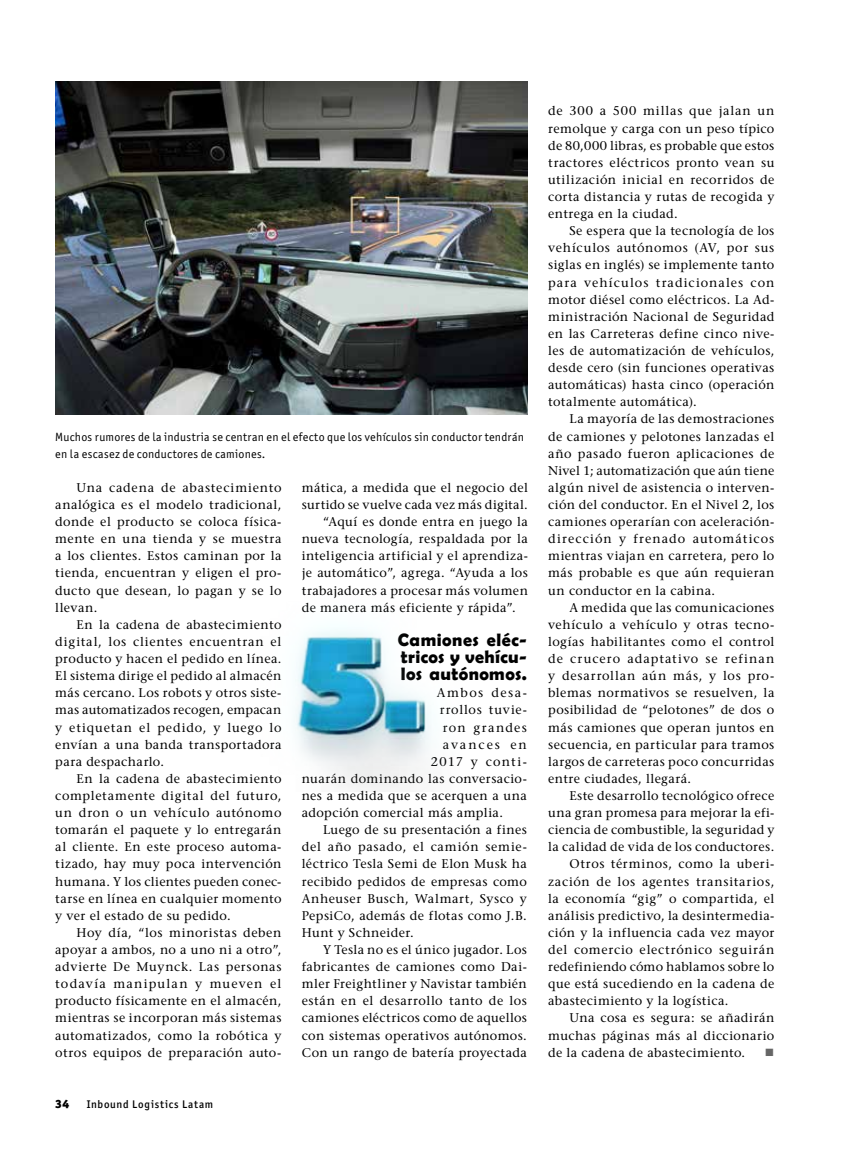
<style>
.page{position:relative;width:851px;height:1149px;background:#fff}
.page>*{position:absolute;margin:0;border:0;box-sizing:border-box;transform-origin:0 0}
.t1{font:700 18px/17.1px "Berlin Sans FB Demi";letter-spacing:.025em;color:#000;text-align:justify}
.t2{font:500 12.6px/17.1px "Stone Serif Std";letter-spacing:.035em;color:#000;text-align:justify}
.t3{font:500 12.6px "Stone Serif Std";letter-spacing:.055em;color:#000}
.t4{font:500 12.6px "Stone Serif Std";letter-spacing:.015em;color:#000}
.t5{font:500 12.6px "Stone Serif Std";letter-spacing:.06em;color:#000}
.t6{font:500 12.6px "Stone Serif Std";letter-spacing:.065em;color:#000}
.t7{font:500 12.6px "Stone Serif Std";letter-spacing:.095em;color:#000}
.t8{font:500 12.6px "Stone Serif Std";letter-spacing:.115em;color:#000}
.t9{font:500 12.6px "Stone Serif Std";letter-spacing:.1em;color:#000}
.t10{font:500 12.6px "Stone Serif Std";letter-spacing:.155em;color:#000}
.t11{font:12.6px "Wingdings";color:#666}
.t12{font:12px/17.1px "Officina Sans ITC Std";letter-spacing:.025em;color:#000}
.t13{font:900 12px "Officina Sans ITC Std";color:#000}
.t14{font:500 11.1px "Officina Sans ITC Std";letter-spacing:.065em;color:#000}
</style>
<div class="page">
<img style="left:295px;top:628px;width:136px;height:162px">
<img style="left:55px;top:81px;width:473px;height:333px">
<p class="t12" style="left:55px;top:428px;width:470px">Muchos rumores de la industria se centran en el efecto que los vehículos sin conductor tendrán en la escasez de conductores de camiones.</p>
<p class="t2" style="left:55px;top:479px;width:228px;text-indent:21px">Una cadena de abastecimiento analógica es el modelo tradicional, donde el producto se coloca física&shy;mente en una tienda y se muestra a los clientes. Estos caminan por la tienda, encuentran y eligen el pro&shy;ducto que desean, lo pagan y se lo llevan.</p>
<p class="t2" style="left:55px;top:615px;width:228px;text-indent:21px">En la cadena de abastecimiento digital, los clientes encuentran el producto y hacen el pedido en línea.<br>El sistema dirige el pedido al almacén más cercano. Los robots y otros siste&shy;mas automatizados recogen, empacan y etiquetan el pedido, y luego lo envían a una banda transportadora para despacharlo.</p>
<p class="t2" style="left:55px;top:769px;width:228px;text-indent:21px">En la cadena de abastecimiento completamente digital del futuro, un dron o un vehículo autónomo tomarán el paquete y lo entregarán al cliente. En este proceso automa&shy;tizado, hay muy poca intervención humana. Y los clientes pueden conec&shy;tarse en línea en cualquier momento y ver el estado de su pedido.</p>
<p class="t2" style="left:55px;top:923px;width:228px;text-indent:21px">Hoy día, “los minoristas deben apoyar a ambos, no a uno ni a otro”, advierte De Muynck. Las personas todavía manipulan y mueven el producto físicamente en el almacén, mientras se incorporan más sistemas automatizados, como la robótica y otros equipos de preparación auto-</p>
<p class="t13" style="left:55px;top:1095px;width:15px">34</p>
<p class="t14" style="left:87px;top:1097px;width:128px">Inbound Logistics Latam</p>
<p class="t2" style="left:302px;top:479px;width:228px">mática, a medida que el negocio del</p>
<p class="t2" style="left:302px;top:496px;width:227px">surtido se vuelve cada vez más digital.</p>
<p class="t2" style="left:323px;top:513px;width:206px">“Aquí es donde entra en juego la</p>
<p class="t2" style="left:302px;top:530px;width:228px">nueva tecnología, respaldada por la</p>
<p class="t2" style="left:302px;top:547px;width:228px">inteligencia artificial y el aprendiza-</p>
<p class="t2" style="left:302px;top:564px;width:228px">je automático”, agrega. “Ayuda a los</p>
<p class="t2" style="left:302px;top:581px;width:228px">trabajadores a procesar más volumen</p>
<p class="t2" style="left:302px;top:598px;width:215px">de manera más eficiente y rápida”.</p>
<h1 class="t1" style="left:398px;top:630px;width:131px">Camiones eléc&shy;tricos y vehícu&shy;los autónomos.</h1>
<p class="t8" style="left:437px;top:685px;width:92px">Ambos desa-</p>
<p class="t3" style="left:440px;top:702px;width:89px">rrollos tuvie-</p>
<p class="t9" style="left:443px;top:719px;width:86px">ron grandes</p>
<p class="t10" style="left:443px;top:736px;width:85px">avances en</p>
<p class="t7" style="left:431px;top:753px;width:97px">2017 y conti-</p>
<p class="t2" style="left:302px;top:769px;width:227px">nuarán dominando las conversacio-</p>
<p class="t2" style="left:302px;top:786px;width:227px">nes a medida que se acerquen a una</p>
<p class="t2" style="left:302px;top:804px;width:203px">adopción comercial más amplia.</p>
<p class="t2" style="left:323px;top:821px;width:205px">Luego de su presentación a fines</p>
<p class="t6" style="left:302px;top:839px;width:226px">del año pasado, el camión semie-</p>
<p class="t2" style="left:302px;top:855px;width:227px">léctrico Tesla Semi de Elon Musk ha</p>
<p class="t2" style="left:302px;top:872px;width:227px">recibido pedidos de empresas como</p>
<p class="t2" style="left:302px;top:889px;width:227px">Anheuser Busch, Walmart, Sysco y</p>
<p class="t2" style="left:302px;top:906px;width:226px">PepsiCo, además de flotas como J.B.</p>
<p class="t2" style="left:302px;top:923px;width:114px">Hunt y Schneider.</p>
<p class="t2" style="left:323px;top:940px;width:205px">Y Tesla no es el único jugador. Los</p>
<p class="t2" style="left:302px;top:957px;width:227px">fabricantes de camiones como Dai-</p>
<p class="t2" style="left:302px;top:975px;width:226px">mler Freightliner y Navistar también</p>
<p class="t2" style="left:302px;top:992px;width:226px">están en el desarrollo tanto de los</p>
<p class="t2" style="left:302px;top:1009px;width:227px">camiones eléctricos como de aquellos</p>
<p class="t2" style="left:302px;top:1026px;width:226px">con sistemas operativos autónomos.</p>
<p class="t2" style="left:302px;top:1043px;width:227px">Con un rango de batería proyectada</p>
<p class="t2" style="left:548px;top:102px;width:228px">de 300 a 500 millas que jalan un remolque y carga con un peso típico de 80,000 libras, es probable que estos tractores eléctricos pronto vean su utilización inicial en recorridos de corta distancia y rutas de recogida y entrega en la ciudad.</p>
<p class="t2" style="left:548px;top:222px;width:228px;text-indent:21px">Se espera que la tecnología de los vehículos autónomos (AV, por sus siglas en inglés) se implemente tanto para vehículos tradicionales con motor diésel como eléctricos. La Ad&shy;ministración Nacional de Seguridad en las Carreteras define cinco nive&shy;les de automatización de vehículos, desde cero (sin funciones operativas automáticas) hasta cinco (operación totalmente automática).</p>
<p class="t2" style="left:548px;top:410px;width:228px;text-indent:21px">La mayoría de las demostraciones de camiones y pelotones lanzadas el año pasado fueron aplicaciones de Nivel 1; automatización que aún tiene algún nivel de asistencia o interven&shy;ción del conductor. En el Nivel 2, los camiones operarían con aceleración&shy;dirección y frenado automáticos mientras viajan en carretera, pero lo más probable es que aún requieran un conductor en la cabina.</p>
<p class="t2" style="left:548px;top:598px;width:228px;text-indent:21px">A medida que las comunicaciones vehículo a vehículo y otras tecno&shy;logías habilitantes como el control de crucero adaptativo se refinan y desarrollan aún más, y los pro&shy;blemas normativos se resuelven, la posibilidad de “pelotones” de dos o más camiones que operan juntos en secuencia, en particular para tramos largos de carreteras poco concurridas entre ciudades, llegará.</p>
<p class="t2" style="left:569px;top:786px;width:206px">Este desarrollo tecnológico ofrece</p>
<p class="t2" style="left:548px;top:803px;width:228px">una gran promesa para mejorar la efi-</p>
<p class="t4" style="left:548px;top:822px;width:228px">ciencia de combustible, la seguridad y</p>
<p class="t2" style="left:548px;top:838px;width:227px">la calidad de vida de los conductores.</p>
<p class="t2" style="left:569px;top:855px;width:206px">Otros términos, como la uberi-</p>
<p class="t3" style="left:548px;top:873px;width:228px">zación de los agentes transitarios,</p>
<p class="t2" style="left:548px;top:889px;width:228px">la economía “gig” o compartida, el</p>
<p class="t2" style="left:548px;top:906px;width:228px">análisis predictivo, la desintermedia-</p>
<p class="t2" style="left:548px;top:923px;width:228px">ción y la influencia cada vez mayor</p>
<p class="t5" style="left:548px;top:941px;width:228px">del comercio electrónico seguirán</p>
<p class="t2" style="left:548px;top:957px;width:228px">redefiniendo cómo hablamos sobre lo</p>
<p class="t2" style="left:548px;top:974px;width:228px">que está sucediendo en la cadena de</p>
<p class="t2" style="left:548px;top:992px;width:182px">abastecimiento y la logística.</p>
<p class="t2" style="left:569px;top:1009px;width:206px">Una cosa es segura: se añadirán</p>
<p class="t2" style="left:548px;top:1026px;width:228px">muchas páginas más al diccionario</p>
<p class="t2" style="left:548px;top:1043px;width:198px">de la cadena de abastecimiento.</p>
<p class="t11" style="left:764px;top:1044px;width:11px">■</p>
</div>
